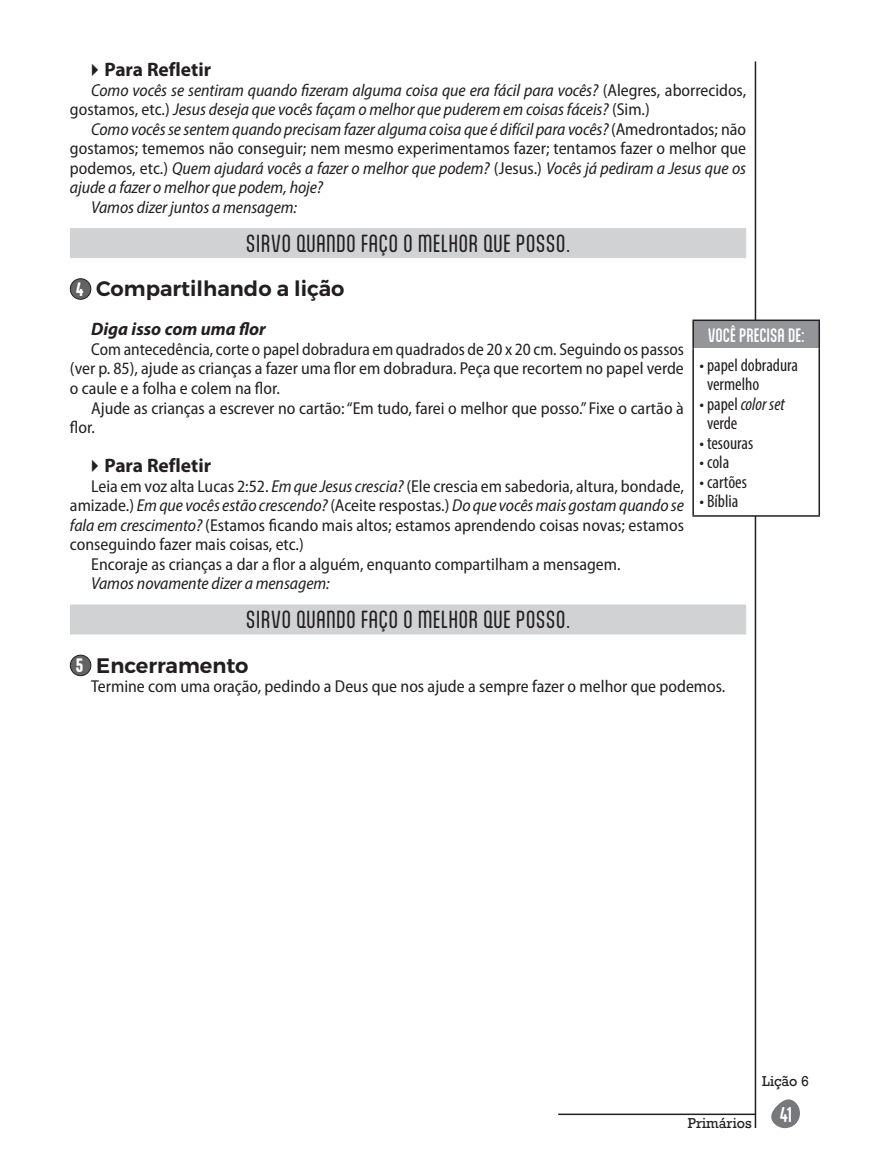
<style>
.page{position:relative;width:877px;height:1172px;background:#fff}
.page>*{position:absolute;margin:0;border:0;box-sizing:border-box;transform-origin:0 0}
.Mensagem{font:21px "Aptly";letter-spacing:.01em;color:#231f20}
.Título_Programação{font:600 21px "Montserrat";color:#231f20}
.t1{font:700 19.5px "Myriad Pro";color:#231f20}
.Você_Precisa{font:condensed 18px/19.5px "Myriad Pro";color:#231f20}
.Tópicos{font:italic 700 18px "Myriad Pro";color:#231f20}
.t2{font:500 18px "Aptly";color:#fff}
.Texto{font:semi-condensed 17.25px/19.5px "Myriad Pro";color:#231f20;text-align:justify}
.Texto-2{font:italic semi-condensed 17.25px/19.5px "Myriad Pro";letter-spacing:-.005em;color:#231f20}
.t3{font:500 16.5px "Aptly";color:#fff;scale:.95 1}
._2-_Coluna_Tabela_P{font:700 16.5px "Aptly";color:#fff}
.t4{font:13.5px "Rockwell";color:#231f20}
.s1{font-style:normal}
.s2{font-style:italic}
</style>
<div class="page">
<hr style="left:755px;top:61px;width:1px;height:1066px;background:#231f20">
<hr style="left:558px;top:1113px;width:197px;height:1px;background:#231f20">
<svg style="left:771px;top:1099px;width:29px;height:30px"></svg>
<div style="left:70px;top:228px;width:676px;height:30px;background:#d1d2d4"></div>
<div style="left:70px;top:604px;width:676px;height:30px;background:#d1d2d4"></div>
<div style="left:70px;top:279px;width:21px;height:20px;background:#636366;border-radius:50%"></div>
<div style="left:70px;top:278px;width:21px;height:21px;border:1px solid #231f20;border-radius:50%"></div>
<div style="left:70px;top:655px;width:21px;height:20px;background:#636366;border-radius:50%"></div>
<div style="left:70px;top:654px;width:21px;height:22px;border:1px solid #231f20;border-radius:50%"></div>
<div style="left:693px;top:320px;width:126px;height:29px;background:#939598"></div>
<hr style="left:692px;top:349px;width:2px;height:166px;background:#231f20">
<hr style="left:818px;top:349px;width:2px;height:166px;background:#231f20">
<hr style="left:692px;top:515px;width:128px;height:1px;background:#231f20">
<hr style="left:692px;top:319px;width:128px;height:2px;background:#231f20">
<hr style="left:692px;top:321px;width:2px;height:28px;background:#231f20">
<hr style="left:818px;top:321px;width:2px;height:28px;background:#231f20">
<p class="t1" style="left:104px;top:59px;width:108px">Para Refletir</p>
<p class="Texto-2" style="left:70px;top:80px;width:678px;text-indent:21px">Como vocês se sentiram quando fizeram alguma coisa que era fácil para vocês? <span class="s1">(Alegres, aborrecidos, gostamos, etc.)</span> Jesus deseja que vocês façam o melhor que puderem em coisas fáceis? <span class="s1">(Sim.)</span></p>
<p class="Texto-2" style="left:70px;top:119px;width:678px;text-align:justify;text-indent:21px">Como vocês se sentem quando precisam fazer alguma coisa que é difícil para vocês? <span class="s1">(Amedrontados; não gostamos; tememos não conseguir; nem mesmo experimentamos fazer; tentamos fazer o melhor que podemos, etc.)</span> Quem ajudará vocês a fazer o melhor que podem? <span class="s1">(Jesus.)</span> Vocês já pediram a Jesus que os ajude a fazer o melhor que podem, hoje?</p>
<p class="Texto-2" style="left:91px;top:197px;width:207px">Vamos dizer juntos a mensagem:</p>
<p class="Mensagem" style="left:246px;top:230px;width:326px">SIRVO QUANDO FAÇO O MELHOR QUE POSSO.</p>
<p class="_2-_Coluna_Tabela_P" style="left:76px;top:279px;width:9px">4</p>
<p class="Título_Programação" style="left:96px;top:276px;width:250px">Compartilhando a lição</p>
<p class="Tópicos" style="left:91px;top:318px;width:176px">Diga isso com uma flor</p>
<p class="Texto" style="left:70px;top:340px;width:615px;text-indent:21px">Com antecedência, corte o papel dobradura em quadrados de 20 x 20 cm. Seguindo os passos (ver p. 85), ajude as crianças a fazer uma flor em dobradura. Peça que recortem no papel verde o caule e a folha e colem na flor.</p>
<p class="Texto" style="left:70px;top:398px;width:615px;text-indent:21px">Ajude as crianças a escrever no cartão: “Em tudo, farei o melhor que posso.” Fixe o cartão à flor.</p>
<p class="t1" style="left:104px;top:454px;width:108px">Para Refletir</p>
<p class="Texto" style="left:70px;top:476px;width:615px;text-indent:21px">Leia em voz alta Lucas 2:52. <span class="s2">Em que Jesus crescia?</span> (Ele crescia em sabedoria, altura, bondade, amizade.) <span class="s2">Em que vocês estão crescendo?</span> (Aceite respostas.) <span class="s2">Do que vocês mais gostam quando se fala em crescimento?</span> (Estamos ficando mais altos; estamos aprendendo coisas novas; estamos conseguindo fazer mais coisas, etc.)</p>
<p class="Texto" style="left:91px;top:554px;width:531px">Encoraje as crianças a dar a flor a alguém, enquanto compartilham a mensagem.</p>
<p class="Texto-2" style="left:91px;top:573px;width:240px">Vamos novamente dizer a mensagem:</p>
<p class="Mensagem" style="left:246px;top:606px;width:326px">SIRVO QUANDO FAÇO O MELHOR QUE POSSO.</p>
<p class="_2-_Coluna_Tabela_P" style="left:76px;top:655px;width:9px">5</p>
<p class="Título_Programação" style="left:96px;top:652px;width:154px">Encerramento</p>
<p class="Texto" style="left:91px;top:677px;width:636px">Termine com uma oração, pedindo a Deus que nos ajude a sempre fazer o melhor que podemos.</p>
<p class="t3" style="left:708px;top:325px;width:103px">VOCÊ PRECISA DE:</p>
<p class="Você_Precisa" style="left:707px;top:355px;width:93px;text-indent:-7px">• papel dobradura vermelho</p>
<p class="Você_Precisa" style="left:707px;top:394px;width:79px;text-indent:-7px">• papel <span class="s2">color set </span>verde</p>
<p class="Você_Precisa" style="left:699px;top:433px;width:55px">• tesouras</p>
<p class="Você_Precisa" style="left:699px;top:452px;width:31px">• cola</p>
<p class="Você_Precisa" style="left:699px;top:472px;width:49px">• cartões</p>
<p class="Você_Precisa" style="left:699px;top:491px;width:40px">• Bíblia</p>
<p class="t4" style="left:688px;top:1114px;width:66px">Primários</p>
<p class="t4" style="left:762px;top:1072px;width:48px">Lição 6</p>
<p class="t2" style="left:779px;top:1103px;width:15px">41</p>
</div>
